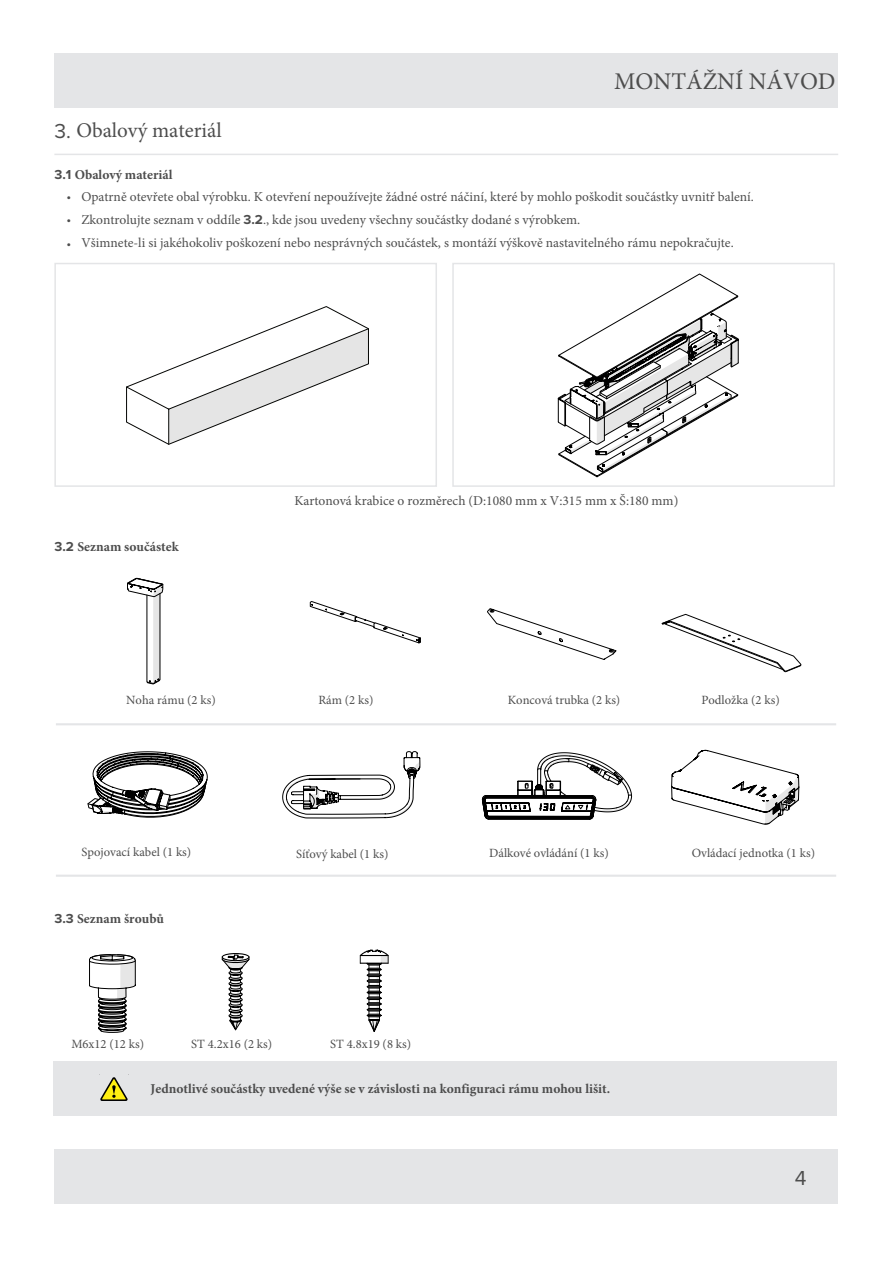
<style>
.page{position:relative;width:893px;height:1263px;background:#fff}
.page>*{position:absolute;margin:0;border:0;box-sizing:border-box;transform-origin:0 0}
.t1{font:24px "Minion Pro";color:#4d4d4d}
.t2{font:21px "Minion Pro";color:#4d4d4d}
.t3{font:21px "Proxima Nova";color:#4d4d4d}
.t4{font:13.5px "Minion Pro";color:#4d4d4d}
.Paragraph_Style__Sub{font:700 13.5px "Minion Pro";color:#4d4d4d}
.t5{font:12.6px "Minion Pro";color:#4d4d4d}
.s1{font-family:"Proxima Nova"}
.s2{font-family:"Proxima Nova";font-weight:700}
</style>
<div class="page">
<div style="left:54px;top:54px;width:784px;height:54px;background:#e4e5e7"></div>
<div style="left:54px;top:1149px;width:784px;height:54px;background:#e4e5e7"></div>
<hr style="left:54px;top:154px;width:784px;height:1px;background:#e4e5e7">
<div style="left:54px;top:263px;width:383px;height:224px;border:2px solid #e4e5e7"></div>
<svg style="left:558px;top:274px;width:181px;height:203px"></svg>
<div style="left:452px;top:263px;width:383px;height:224px;border:2px solid #e4e5e7"></div>
<div style="left:53px;top:1061px;width:784px;height:54px;background:#e4e5e7"></div>
<svg style="left:99px;top:1074px;width:30px;height:27px"></svg>
<svg style="left:487px;top:608px;width:129px;height:52px"></svg>
<svg style="left:88px;top:752px;width:119px;height:65px"></svg>
<svg style="left:282px;top:751px;width:138px;height:67px"></svg>
<svg style="left:127px;top:578px;width:36px;height:106px"></svg>
<svg style="left:662px;top:614px;width:139px;height:58px"></svg>
<svg style="left:310px;top:601px;width:110px;height:42px"></svg>
<svg style="left:671px;top:750px;width:128px;height:74px"></svg>
<svg style="left:482px;top:752px;width:150px;height:68px"></svg>
<hr style="left:56px;top:723px;width:780px;height:2px;background:#e4e5e7">
<hr style="left:56px;top:875px;width:780px;height:2px;background:#e4e5e7">
<svg style="left:126px;top:306px;width:243px;height:139px"></svg>
<svg style="left:89px;top:954px;width:46px;height:78px"></svg>
<svg style="left:222px;top:953px;width:27px;height:77px"></svg>
<svg style="left:360px;top:950px;width:28px;height:82px"></svg>
<h1 class="t1" style="left:614px;top:66px;width:223px">MONTÁŽNÍ NÁVOD</h1>
<p class="t2" style="left:54px;top:116px;width:169px"><span class="s1">3.</span> Obalový materiál</p>
<p class="Paragraph_Style__Sub" style="left:54px;top:165px;width:120px"><span class="s1">3.1</span> Obalový materiál</p>
<p class="t4" style="left:66px;top:188px;width:689px"><span class="s1">•</span> Opatrně otevřete obal výrobku. K otevření nepoužívejte žádné ostré náčiní, které by mohlo poškodit součástky uvnitř balení.</p>
<p class="t4" style="left:66px;top:211px;width:515px"><span class="s1">•</span> Zkontrolujte seznam v oddíle <span class="s2">3.2</span><span class="s1">.</span>, kde jsou uvedeny všechny součástky dodané s výrobkem.</p>
<p class="t4" style="left:66px;top:234px;width:669px"><span class="s1">•</span> Všimnete-li si jakéhokoliv poškození nebo nesprávných součástek, s montáží výškově nastavitelného rámu nepokračujte.</p>
<p class="Paragraph_Style__Sub" style="left:54px;top:537px;width:126px"><span class="s1">3.2</span> Seznam součástek</p>
<p class="t5" style="left:126px;top:691px;width:91px">Noha rámu (2 ks)</p>
<p class="t5" style="left:82px;top:844px;width:111px">Spojovací kabel (1 ks)</p>
<p class="Paragraph_Style__Sub" style="left:54px;top:909px;width:111px"><span class="s1">3.3</span> Seznam šroubů</p>
<p class="t4" style="left:294px;top:492px;width:385px">Kartonová krabice o rozměrech (D:1080 mm x V:315 mm x Š:180 mm)</p>
<p class="t5" style="left:318px;top:691px;width:57px">Rám (2 ks)</p>
<p class="t5" style="left:701px;top:691px;width:80px">Podložka (2 ks)</p>
<p class="t5" style="left:508px;top:691px;width:114px">Koncová trubka (2 ks)</p>
<p class="t5" style="left:296px;top:845px;width:94px">Síťový kabel (1 ks)</p>
<p class="t5" style="left:489px;top:844px;width:121px">Dálkové ovládání (1 ks)</p>
<p class="t5" style="left:692px;top:844px;width:125px">Ovládací jednotka (1 ks)</p>
<p class="t5" style="left:71px;top:1035px;width:74px">M6x12 (12 ks)</p>
<p class="t5" style="left:191px;top:1035px;width:82px">ST 4.2x16 (2 ks)</p>
<p class="t5" style="left:330px;top:1035px;width:82px">ST 4.8x19 (8 ks)</p>
<p class="Paragraph_Style__Sub" style="left:151px;top:1079px;width:461px">Jednotlivé součástky uvedené výše se v závislosti na konfiguraci rámu mohou lišit.</p>
<h2 class="t3" style="left:795px;top:1162px;width:13px">4</h2>
</div>
